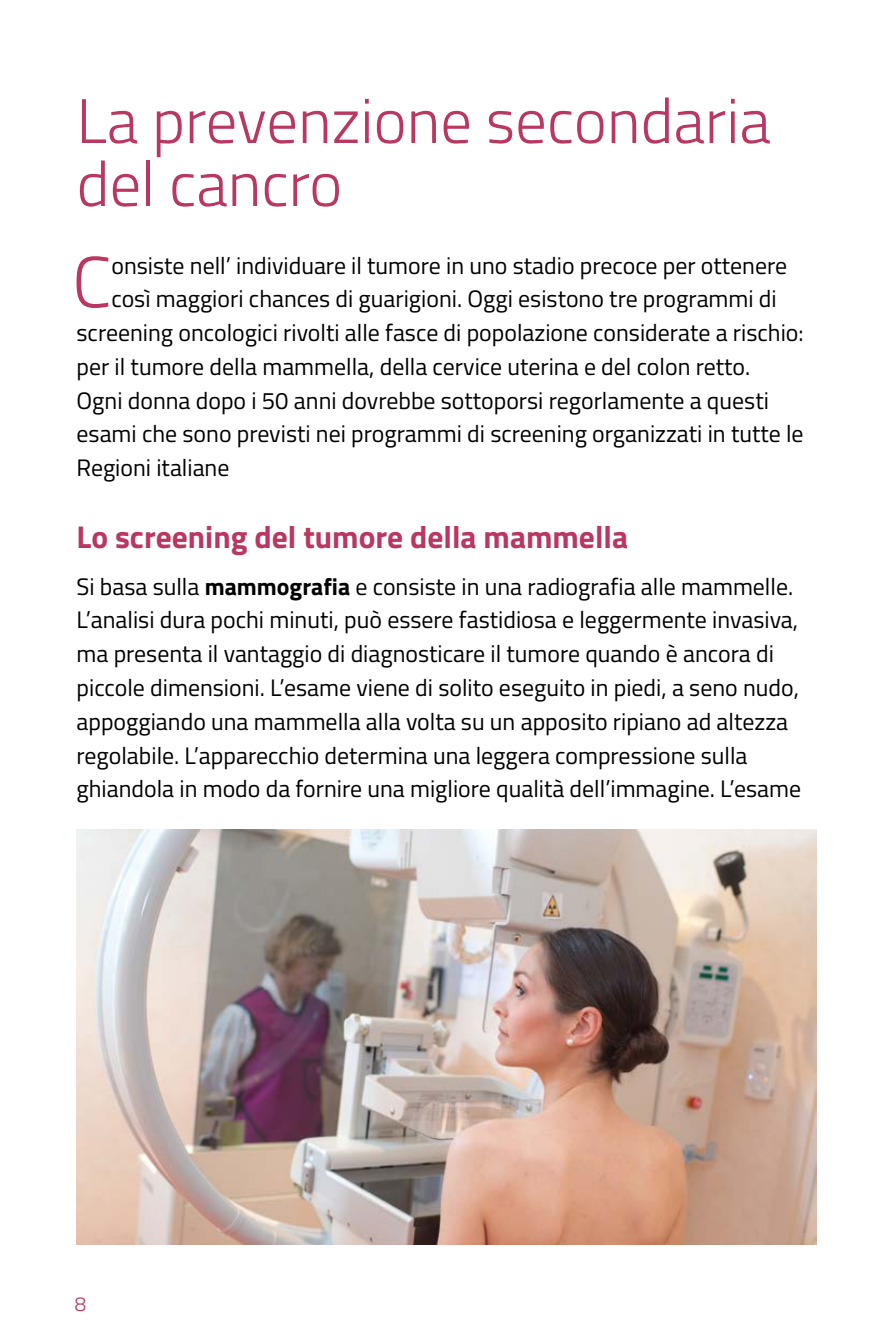
<style>
.page{position:relative;width:893px;height:1340px;background:#fff}
.page>*{position:absolute;margin:0;border:0;box-sizing:border-box;transform-origin:0 0}
.t1{font:300 72.45px "Titillium";color:#b93760}
.t2{font:300 63px/63px "Titillium";color:#b93760}
.t3{font:700 31.5px "Titillium";color:#b93760}
.t4{font:23.85px/33.8px "Titillium";color:#000}
.t5{font:300 20.25px "Titillium";color:#b93760}
.s1{font-weight:700}
</style>
<div class="page">
<img style="left:77px;top:829px;width:739px;height:415px">
<h2 class="t2" style="left:77px;top:86px;width:696px">La prevenzione secondaria del cancro</h2>
<h1 class="t1" style="left:72px;top:229px;width:41px">C</h1>
<p class="t4" style="left:111px;top:247px;width:677px">onsiste nell’ individuare il tumore in uno stadio precoce per ottenere</p>
<p class="t4" style="left:111px;top:281px;width:667px">così maggiori chances di guarigioni. Oggi esistono tre programmi di</p>
<p class="t4" style="left:77px;top:315px;width:729px">screening oncologici rivolti alle fasce di popolazione considerate a rischio:</p>
<p class="t4" style="left:77px;top:348px;width:675px">per il tumore della mammella, della cervice uterina e del colon retto.</p>
<p class="t4" style="left:77px;top:382px;width:694px">Ogni donna dopo i 50 anni dovrebbe sottoporsi regorlamente a questi</p>
<p class="t4" style="left:77px;top:416px;width:729px">esami che sono previsti nei programmi di screening organizzati in tutte le</p>
<p class="t4" style="left:77px;top:450px;width:154px">Regioni italiane</p>
<h3 class="t3" style="left:77px;top:513px;width:553px">Lo screening del tumore della mammella</h3>
<p class="t4" style="left:77px;top:568px;width:726px">Si basa sulla <span class="s1">mammografia</span> e consiste in una radiografia alle mammelle.<br>L’analisi dura pochi minuti, può essere fastidiosa e leggermente invasiva, ma presenta il vantaggio di diagnosticare il tumore quando è ancora di piccole dimensioni. L’esame viene di solito eseguito in piedi, a seno nudo, appoggiando una mammella alla volta su un apposito ripiano ad altezza regolabile. L’apparecchio determina una leggera compressione sulla ghiandola in modo da fornire una migliore qualità dell’immagine. L’esame</p>
<p class="t5" style="left:75px;top:1288px;width:13px">8</p>
</div>
